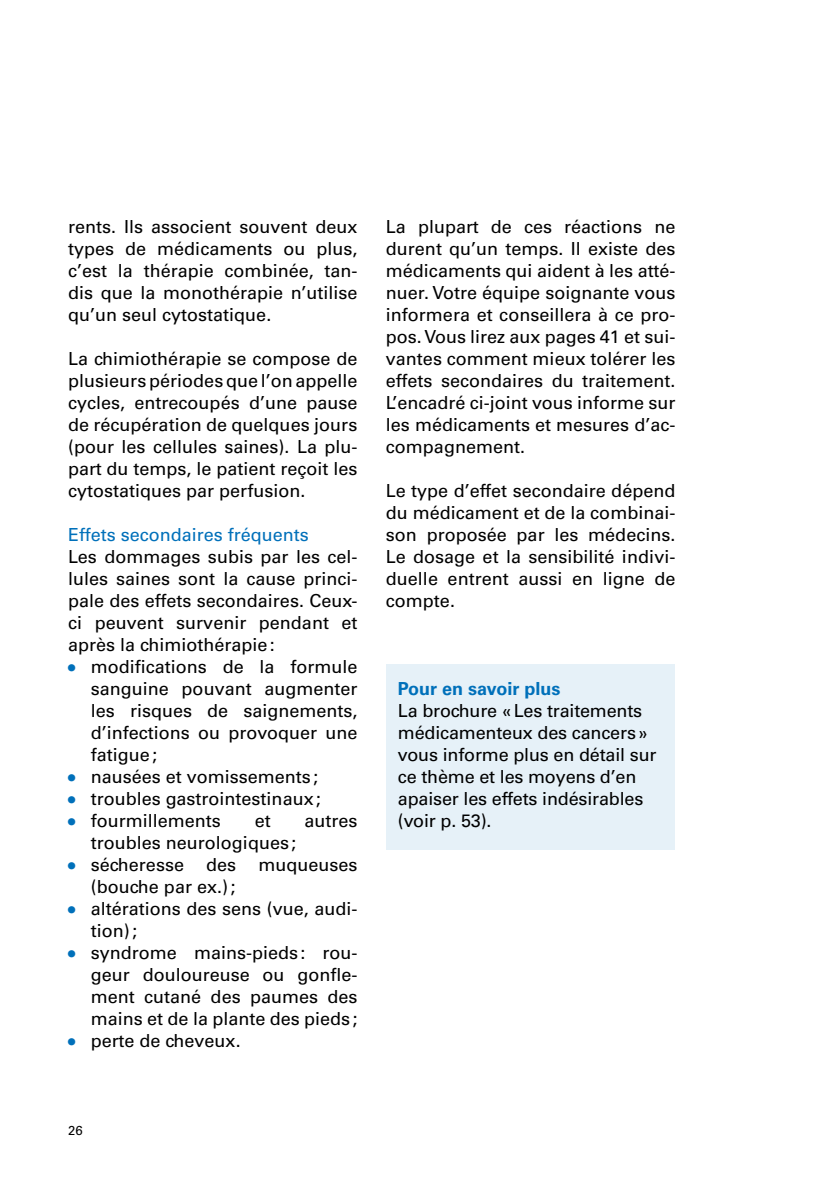
<style>
.page{position:relative;width:840px;height:1191px;background:#fff}
.page>*{position:absolute;margin:0;border:0;box-sizing:border-box;transform-origin:0 0}
.t1{font:18px/22px "Univers LT Std";color:#000;text-align:justify}
.t2{font:18px "Univers LT Std";color:#0070ba}
.t3{font:700 18px "Univers LT Std";color:#0070ba}
.t4{font:13px "Univers LT Std";color:#000}
.s1{font-size:20px;color:#0070ba}
</style>
<div class="page">
<div style="left:386px;top:663px;width:289px;height:186px;background:#e6f1f8"></div>
<p class="t1" style="left:68px;top:215px;width:291px">rents. Ils associent souvent deux types de médicaments ou plus, c’est la thérapie combinée, tan&shy;dis que la monothérapie n’utilise qu’un seul cytostatique.</p>
<p class="t1" style="left:68px;top:347px;width:291px">La chimiothérapie se compose de plusieurs périodes que l’on appelle cycles, entrecoupés d’une pause de récupération de quelques jours (pour les cellules saines). La plu&shy;part du temps, le patient reçoit les cytostatiques par perfusion.</p>
<p class="t2" style="left:68px;top:524px;width:242px">Effets secondaires fréquents</p>
<p class="t1" style="left:68px;top:545px;width:291px">Les dommages subis par les cel&shy;lules saines sont la cause princi&shy;pale des effets secondaires. Ceux&shy;ci peuvent survenir pendant et après la chimiothérapie:</p>
<p class="t1" style="left:91px;top:655px;width:268px;text-indent:-23px"><span class="s1">•</span> modifications de la formule sanguine pouvant augmenter les risques de saignements, d’infections ou provoquer une fatigue;</p>
<p class="t1" style="left:68px;top:766px;width:251px"><span class="s1">•</span> nausées et vomissements;</p>
<p class="t1" style="left:68px;top:788px;width:254px"><span class="s1">•</span> troubles gastrointestinaux;</p>
<p class="t1" style="left:68px;top:810px;width:154px"><span class="s1">•</span> fourmillements</p>
<p class="t1" style="left:254px;top:810px;width:18px">et</p>
<p class="t1" style="left:304px;top:810px;width:55px">autres</p>
<p class="t1" style="left:91px;top:832px;width:207px">troubles neurologiques ;</p>
<p class="t1" style="left:91px;top:854px;width:268px;text-indent:-23px"><span class="s1">•</span> sécheresse des muqueuses (bouche par ex.);</p>
<p class="t1" style="left:91px;top:898px;width:268px;text-indent:-23px"><span class="s1">•</span> altérations des sens (vue, audi&shy;tion);</p>
<p class="t1" style="left:91px;top:942px;width:268px;text-indent:-23px"><span class="s1">•</span> syndrome mains-pieds: rou&shy;geur douloureuse ou gonfle&shy;ment cutané des paumes des mains et de la plante des pieds ;</p>
<p class="t1" style="left:68px;top:1030px;width:174px"><span class="s1">•</span> perte de cheveux.</p>
<p class="t1" style="left:386px;top:215px;width:291px">La plupart de ces réactions ne durent qu’un temps. Il existe des médicaments qui aident à les atté&shy;nuer. Votre équipe soignante vous informera et conseillera à ce pro&shy;pos. Vous lirez aux pages 41 et sui&shy;vantes comment mieux tolérer les effets secondaires du traitement.<br>L’encadré ci-joint vous informe sur les médicaments et mesures d’ac&shy;compagnement.</p>
<p class="t1" style="left:386px;top:479px;width:291px">Le type d’effet secondaire dépend du médicament et de la combinai&shy;son proposée par les médecins.<br>Le dosage et la sensibilité indivi&shy;duelle entrent aussi en ligne de compte.</p>
<p class="t3" style="left:397px;top:678px;width:164px">Pour en savoir plus</p>
<p class="t1" style="left:397px;top:699px;width:260px;text-align:left">La brochure «Les traitements médicamenteux des cancers» vous informe plus en détail sur ce thème et les moyens d’en apaiser les effets indésirables (voir p. 53).</p>
<p class="t4" style="left:68px;top:1123px;width:16px">26</p>
</div>
